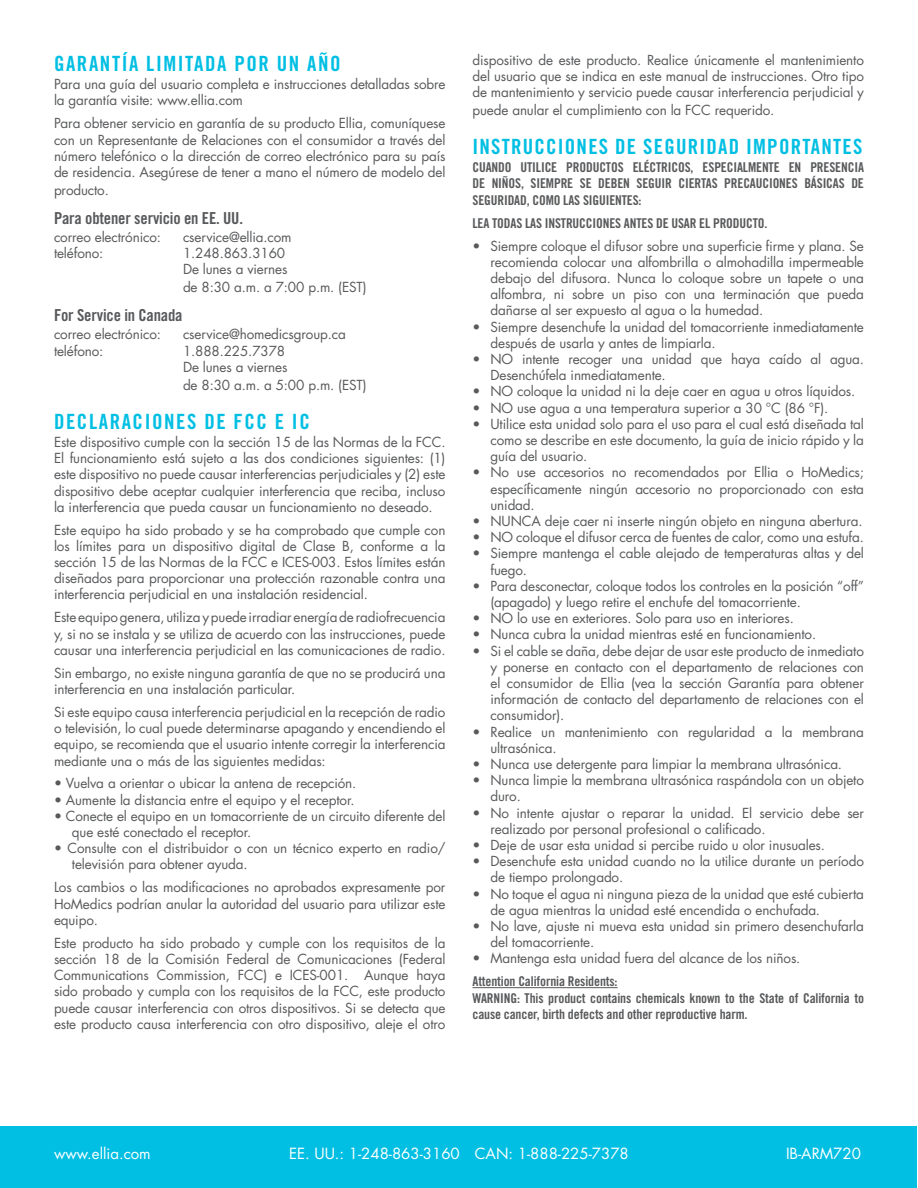
<style>
.page{position:relative;width:918px;height:1188px;background:#fff}
.page>*{position:absolute;margin:0;border:0;box-sizing:border-box;transform-origin:0 0}
.t1{font:21px "Trade Gothic Bold Cond Twenty";letter-spacing:.075em;color:#00bfe3}
.t2{font:21px "Trade Gothic Bold Cond Twenty";letter-spacing:.055em;color:#00bfe3}
.t3{font:16.5px "Trade Gothic Bold Cond Twenty";letter-spacing:-.01em;color:#58595b}
.t4{font:15px "Futura LT";color:#fff}
.t5{font:13.5px/16.2px "Futura LT";letter-spacing:-.01em;color:#58595b}
.t6{font:13.5px/16.2px "Trade Gothic Bold Cond Twenty";letter-spacing:-.01em;color:#58595b;text-align:justify}
</style>
<div class="page">
<div style="left:1px;top:1127px;width:916px;height:61px;background:#00bfe3"></div>
<hr style="left:472px;top:987px;width:146px;height:1px;background:#58595b">
<h1 class="t1" style="left:54px;top:51px;width:288px">GARANTÍA LIMITADA POR UN AÑO</h1>
<p class="t5" style="left:54px;top:76px;width:393px">Para una guía del usuario completa e instrucciones detalladas sobre la garantía visite: www.ellia.com</p>
<p class="t5" style="left:54px;top:115px;width:393px;text-align:justify">Para obtener servicio en garantía de su producto Ellia, comuníquese con un Representante de Relaciones con el consumidor a través del número telefónico o la dirección de correo electrónico para su país de residencia. Asegúrese de tener a mano el número de modelo del</p>
<p class="t5" style="left:54px;top:182px;width:56px">producto.</p>
<p class="t3" style="left:54px;top:208px;width:191px">Para obtener servicio en EE. UU.</p>
<p class="t5" style="left:54px;top:229px;width:109px">correo electrónico:</p>
<p class="t5" style="left:183px;top:229px;width:110px">cservice@ellia.com</p>
<p class="t5" style="left:54px;top:245px;width:51px">teléfono:</p>
<p class="t5" style="left:183px;top:245px;width:106px">1.248.863.3160<br>De lunes a viernes</p>
<p class="t5" style="left:183px;top:279px;width:185px">de 8:30 a.m. a 7:00 p.m. (EST)</p>
<p class="t3" style="left:54px;top:305px;width:130px">For Service in Canada</p>
<p class="t5" style="left:54px;top:327px;width:109px">correo electrónico:</p>
<p class="t5" style="left:183px;top:327px;width:164px">cservice@homedicsgroup.ca</p>
<p class="t5" style="left:54px;top:343px;width:51px">teléfono:</p>
<p class="t5" style="left:183px;top:343px;width:106px">1.888.225.7378<br>De lunes a viernes</p>
<p class="t5" style="left:183px;top:377px;width:185px">de 8:30 a.m. a 5:00 p.m. (EST)</p>
<h1 class="t1" style="left:54px;top:408px;width:257px">DECLARACIONES DE FCC E IC</h1>
<p class="t5" style="left:54px;top:434px;width:393px;text-align:justify">Este dispositivo cumple con la sección 15 de las Normas de la FCC.<br>El funcionamiento está sujeto a las dos condiciones siguientes: (1) este dispositivo no puede causar interferencias perjudiciales y (2) este dispositivo debe aceptar cualquier interferencia que reciba, incluso la interferencia que pueda causar un funcionamiento no deseado.</p>
<p class="t5" style="left:54px;top:522px;width:393px;text-align:justify">Este equipo ha sido probado y se ha comprobado que cumple con los límites para un dispositivo digital de Clase B, conforme a la sección 15 de las Normas de la FCC e ICES-003. Estos límites están diseñados para proporcionar una protección razonable contra una interferencia perjudicial en una instalación residencial.</p>
<p class="t5" style="left:54px;top:609px;width:393px;text-align:justify">Este equipo genera, utiliza y puede irradiar energía de radiofrecuencia y, si no se instala y se utiliza de acuerdo con las instrucciones, puede causar una interferencia perjudicial en las comunicaciones de radio.</p>
<p class="t5" style="left:54px;top:665px;width:393px">Sin embargo, no existe ninguna garantía de que no se producirá una interferencia en una instalación particular.</p>
<p class="t5" style="left:54px;top:704px;width:393px;text-align:justify">Si este equipo causa interferencia perjudicial en la recepción de radio o televisión, lo cual puede determinarse apagando y encendiendo el equipo, se recomienda que el usuario intente corregir la interferencia mediante una o más de las siguientes medidas:</p>
<p class="t5" style="left:54px;top:776px;width:304px">• Vuelva a orientar o ubicar la antena de recepción.</p>
<p class="t5" style="left:54px;top:792px;width:302px">• Aumente la distancia entre el equipo y el receptor.</p>
<p class="t5" style="left:72px;top:808px;width:375px;text-indent:-18px">• Conecte el equipo en un tomacorriente de un circuito diferente del que esté conectado el receptor.</p>
<p class="t5" style="left:72px;top:840px;width:375px;text-indent:-18px">• Consulte con el distribuidor o con un técnico experto en radio/ televisión para obtener ayuda.</p>
<p class="t5" style="left:54px;top:879px;width:393px;text-align:justify">Los cambios o las modificaciones no aprobados expresamente por HoMedics podrían anular la autoridad del usuario para utilizar este equipo.</p>
<p class="t5" style="left:54px;top:935px;width:393px;text-align:justify">Este producto ha sido probado y cumple con los requisitos de la sección 18 de la Comisión Federal de Comunicaciones (Federal Communications Commission, FCC) e ICES-001. Aunque haya sido probado y cumpla con los requisitos de la FCC, este producto puede causar interferencia con otros dispositivos. Si se detecta que este producto causa interferencia con otro dispositivo, aleje el otro</p>
<p class="t5" style="left:472px;top:52px;width:393px;text-align:justify">dispositivo de este producto. Realice únicamente el mantenimiento del usuario que se indica en este manual de instrucciones. Otro tipo de mantenimiento y servicio puede causar interferencia perjudicial y</p>
<p class="t5" style="left:472px;top:102px;width:303px">puede anular el cumplimiento con la FCC requerido.</p>
<h1 class="t2" style="left:472px;top:134px;width:391px">INSTRUCCIONES DE SEGURIDAD IMPORTANTES</h1>
<p class="t6" style="left:472px;top:159px;width:393px">CUANDO UTILICE PRODUCTOS ELÉCTRICOS, ESPECIALMENTE EN PRESENCIA DE NIÑOS, SIEMPRE SE DEBEN SEGUIR CIERTAS PRECAUCIONES BÁSICAS DE SEGURIDAD, COMO LAS SIGUIENTES:</p>
<p class="t6" style="left:472px;top:215px;width:296px">LEA TODAS LAS INSTRUCCIONES ANTES DE USAR EL PRODUCTO.</p>
<p class="t5" style="left:490px;top:238px;width:375px;text-align:justify;text-indent:-18px">• Siempre coloque el difusor sobre una superficie firme y plana. Se recomienda colocar una alfombrilla o almohadilla impermeable debajo del difusora. Nunca lo coloque sobre un tapete o una alfombra, ni sobre un piso con una terminación que pueda dañarse al ser expuesto al agua o la humedad.</p>
<p class="t5" style="left:490px;top:319px;width:375px;text-indent:-18px">• Siempre desenchufe la unidad del tomacorriente inmediatamente después de usarla y antes de limpiarla.</p>
<p class="t5" style="left:490px;top:351px;width:375px;text-indent:-18px">• NO intente recoger una unidad que haya caído al agua.<br>Desenchúfela inmediatamente.</p>
<p class="t5" style="left:472px;top:383px;width:384px">• NO coloque la unidad ni la deje caer en agua u otros líquidos.</p>
<p class="t5" style="left:472px;top:400px;width:357px">• NO use agua a una temperatura superior a 30 °C (86 °F).</p>
<p class="t5" style="left:490px;top:416px;width:375px;text-align:justify;text-indent:-18px">• Utilice esta unidad solo para el uso para el cual está diseñada tal como se describe en este documento, la guía de inicio rápido y la guía del usuario.</p>
<p class="t5" style="left:490px;top:464px;width:375px;text-align:justify;text-indent:-18px">• No use accesorios no recomendados por Ellia o HoMedics; específicamente ningún accesorio no proporcionado con esta unidad.</p>
<p class="t5" style="left:472px;top:513px;width:392px">• NUNCA deje caer ni inserte ningún objeto en ninguna abertura.</p>
<p class="t5" style="left:472px;top:529px;width:393px">• NO coloque el difusor cerca de fuentes de calor, como una estufa.</p>
<p class="t5" style="left:490px;top:545px;width:375px;text-indent:-18px">• Siempre mantenga el cable alejado de temperaturas altas y del fuego.</p>
<p class="t5" style="left:490px;top:578px;width:375px;text-indent:-18px">• Para desconectar, coloque todos los controles en la posición “off” (apagado) y luego retire el enchufe del tomacorriente.</p>
<p class="t5" style="left:472px;top:610px;width:323px">• NO lo use en exteriores. Solo para uso en interiores.</p>
<p class="t5" style="left:472px;top:626px;width:345px">• Nunca cubra la unidad mientras esté en funcionamiento.</p>
<p class="t5" style="left:490px;top:643px;width:375px;text-align:justify;text-indent:-18px">• Si el cable se daña, debe dejar de usar este producto de inmediato y ponerse en contacto con el departamento de relaciones con el consumidor de Ellia (vea la sección Garantía para obtener información de contacto del departamento de relaciones con el consumidor).</p>
<p class="t5" style="left:490px;top:724px;width:375px;text-indent:-18px">• Realice un mantenimiento con regularidad a la membrana ultrasónica.</p>
<p class="t5" style="left:472px;top:756px;width:371px">• Nunca use detergente para limpiar la membrana ultrasónica.</p>
<p class="t5" style="left:490px;top:772px;width:375px;text-indent:-18px">• Nunca limpie la membrana ultrasónica raspándola con un objeto duro.</p>
<p class="t5" style="left:490px;top:805px;width:375px;text-indent:-18px">• No intente ajustar o reparar la unidad. El servicio debe ser realizado por personal profesional o calificado.</p>
<p class="t5" style="left:472px;top:837px;width:354px">• Deje de usar esta unidad si percibe ruido u olor inusuales.</p>
<p class="t5" style="left:490px;top:853px;width:375px;text-indent:-18px">• Desenchufe esta unidad cuando no la utilice durante un período de tiempo prolongado.</p>
<p class="t5" style="left:490px;top:886px;width:375px;text-indent:-18px">• No toque el agua ni ninguna pieza de la unidad que esté cubierta de agua mientras la unidad esté encendida o enchufada.</p>
<p class="t5" style="left:490px;top:918px;width:375px;text-indent:-18px">• No lave, ajuste ni mueva esta unidad sin primero desenchufarla del tomacorriente.</p>
<p class="t5" style="left:472px;top:950px;width:329px">• Mantenga esta unidad fuera del alcance de los niños.</p>
<p class="t6" style="left:472px;top:973px;width:393px;text-align:left">Attention California Residents:<br>WARNING: This product contains chemicals known to the State of California to cause cancer, birth defects and other reproductive harm.</p>
<p class="t4" style="left:54px;top:1144px;width:98px">www.ellia.com</p>
<p class="t4" style="left:289px;top:1144px;width:341px">EE. UU.: 1-248-863-3160 CAN: 1-888-225-7378</p>
<p class="t4" style="left:786px;top:1144px;width:76px">IB-ARM720</p>
</div>
